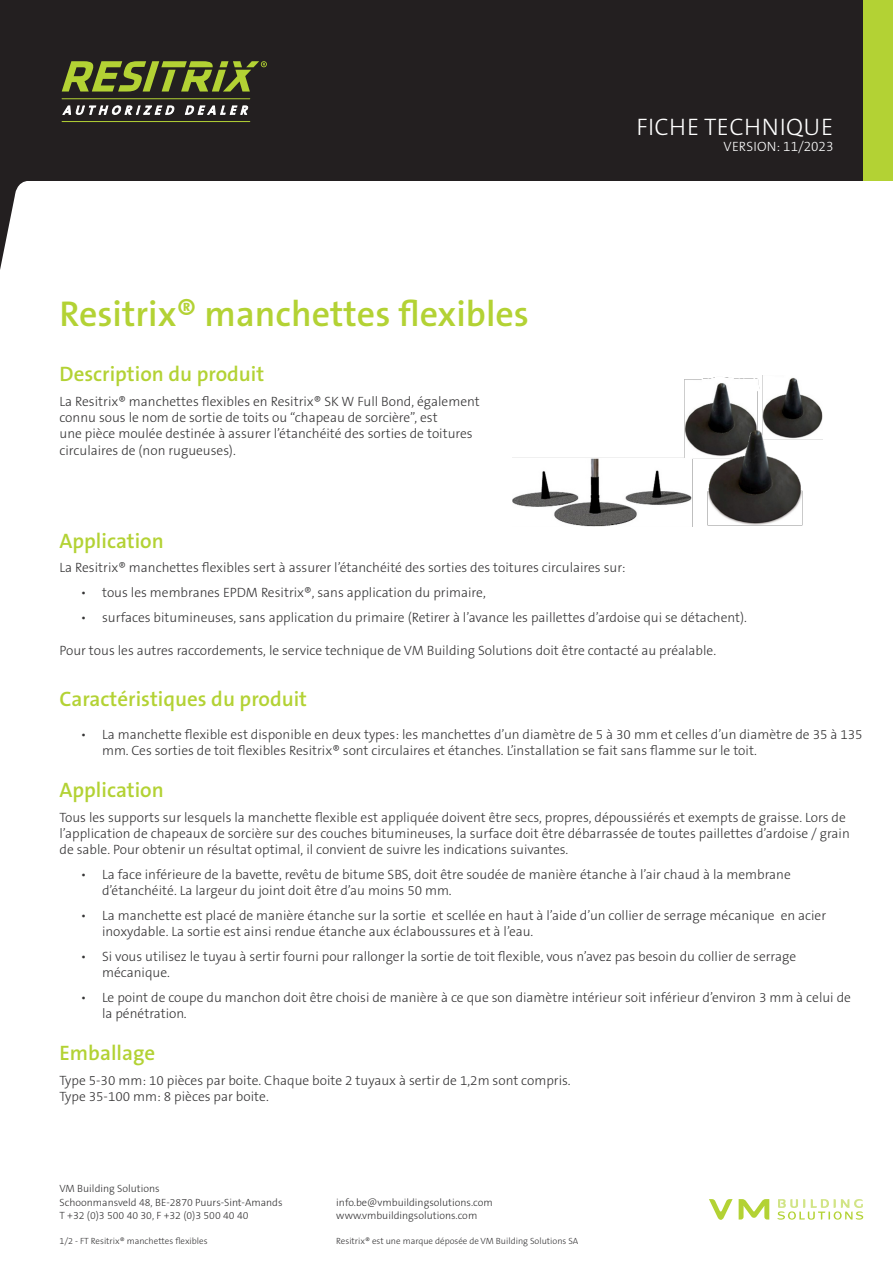
<style>
.page{position:relative;width:893px;height:1263px;background:#fff}
.page>*{position:absolute;margin:0;border:0;box-sizing:border-box;transform-origin:0 0}
.NAME_OF_PRODUCT{font:600 36px "The Sans B W6";color:#b3d234}
.t1{font:300 24px "The Sans B W3";letter-spacing:.015em;color:#fff}
.SECTION{font:600 21px "The Sans B W6";color:#b3d234}
.BODY{font:300 13.5px/16.2px "The Sans B W3";color:#363536}
.SECTION-2{font:300 13.5px "The Sans B W3";color:#363536}
.t2{font:300 13.5px "The Sans B W3";letter-spacing:.01em;color:#fff}
.t3{font:300 10.5px/13.5px "The Sans B W3";color:#363536}
.t4{font:300 9px "The Sans B W3";color:#363536}
</style>
<div class="page">
<div style="left:0;top:0;width:886px;height:181px;background:#231f20"></div>
<div style="left:863px;top:0;width:30px;height:181px;background:#b3d234"></div>
<svg style="left:62px;top:105px;width:112px;height:10px"></svg>
<svg style="left:185px;top:105px;width:63px;height:10px"></svg>
<svg style="left:62px;top:61px;width:205px;height:31px"></svg>
<hr style="left:62px;top:98px;width:188px;height:1px;background:#b3d234">
<hr style="left:62px;top:121px;width:188px;height:1px;background:#b3d234">
<svg style="left:777px;top:1199px;width:86px;height:21px"></svg>
<svg style="left:709px;top:1199px;width:60px;height:21px"></svg>
<svg style="left:1px;top:181px;width:26px;height:84px"></svg>
<hr style="left:0;top:181px;width:1px;height:89px;background:#231f20">
<img style="left:512px;top:376px;width:310px;height:150px">
<p class="NAME_OF_PRODUCT" style="left:60px;top:291px;width:471px">Resitrix® manchettes flexibles</p>
<p class="SECTION" style="left:60px;top:361px;width:206px">Description du produit</p>
<p class="BODY" style="left:60px;top:393px;width:422px">La Resitrix® manchettes flexibles en Resitrix® SK W Full Bond, également</p>
<p class="BODY" style="left:60px;top:410px;width:380px">connu sous le nom de sortie de toits ou “chapeau de sorcière”, est</p>
<p class="BODY" style="left:60px;top:426px;width:415px">une pièce moulée destinée à assurer l’étanchéité des sorties de toitures</p>
<p class="BODY" style="left:60px;top:442px;width:178px">circulaires de (non rugueuses).</p>
<h2 class="t1" style="left:636px;top:111px;width:198px">FICHE TECHNIQUE</h2>
<p class="t2" style="left:724px;top:138px;width:111px">VERSION: 11/2023</p>
<p class="SECTION" style="left:60px;top:527px;width:106px">Application</p>
<p class="BODY" style="left:60px;top:560px;width:568px">La Resitrix® manchettes flexibles sert à assurer l’étanchéité des sorties des toitures circulaires sur:</p>
<p class="BODY" style="left:81px;top:584px;width:406px">• tous les membranes EPDM Resitrix®, sans application du primaire,</p>
<p class="BODY" style="left:81px;top:609px;width:668px">• surfaces bitumineuses, sans application du primaire (Retirer à l’avance les paillettes d’ardoise qui se détachent).</p>
<p class="SECTION-2" style="left:60px;top:642px;width:658px">Pour tous les autres raccordements, le service technique de VM Building Solutions doit être contacté au préalable.</p>
<p class="SECTION" style="left:60px;top:685px;width:249px">Caractéristiques du produit</p>
<p class="BODY" style="left:102px;top:726px;width:762px;text-indent:-21px">• La manchette flexible est disponible en deux types: les manchettes d’un diamètre de 5 à 30 mm et celles d’un diamètre de 35 à 135 mm. Ces sorties de toit flexibles Resitrix® sont circulaires et étanches. L’installation se fait sans flamme sur le toit.</p>
<p class="SECTION" style="left:60px;top:777px;width:106px">Application</p>
<p class="BODY" style="left:60px;top:809px;width:792px">Tous les supports sur lesquels la manchette flexible est appliquée doivent être secs, propres, dépoussiérés et exempts de graisse. Lors de l’application de chapeaux de sorcière sur des couches bitumineuses, la surface doit être débarrassée de toutes paillettes d’ardoise / grain de sable. Pour obtenir un résultat optimal, il convient de suivre les indications suivantes.</p>
<p class="BODY" style="left:102px;top:866px;width:690px;text-indent:-21px">• La face inférieure de la bavette, revêtu de bitume SBS, doit être soudée de manière étanche à l’air chaud à la membrane d’étanchéité. La largeur du joint doit être d’au moins 50 mm.</p>
<p class="BODY" style="left:102px;top:907px;width:726px;text-indent:-21px">• La manchette est placé de manière étanche sur la sortie et scellée en haut à l’aide d’un collier de serrage mécanique en acier inoxydable. La sortie est ainsi rendue étanche aux éclaboussures et à l’eau.</p>
<p class="BODY" style="left:102px;top:948px;width:696px;text-indent:-21px">• Si vous utilisez le tuyau à sertir fourni pour rallonger la sortie de toit flexible, vous n’avez pas besoin du collier de serrage mécanique.</p>
<p class="BODY" style="left:102px;top:989px;width:750px;text-indent:-21px">• Le point de coupe du manchon doit être choisi de manière à ce que son diamètre intérieur soit inférieur d’environ 3 mm à celui de la pénétration.</p>
<p class="SECTION" style="left:60px;top:1039px;width:97px">Emballage</p>
<p class="BODY" style="left:60px;top:1072px;width:513px">Type 5-30 mm: 10 pièces par boite. Chaque boite 2 tuyaux à sertir de 1,2m sont compris.</p>
<p class="BODY" style="left:60px;top:1088px;width:211px">Type 35-100 mm: 8 pièces par boite.</p>
<p class="t3" style="left:60px;top:1182px;width:225px">VM Building Solutions<br>Schoonmansveld 48, BE-2870 Puurs-Sint-Amands<br>T +32 (0)3 500 40 30, F +32 (0)3 500 40 40</p>
<p class="t4" style="left:60px;top:1235px;width:150px">1/2 - FT Resitrix® manchettes flexibles</p>
<p class="t3" style="left:336px;top:1196px;width:158px">info.be@vmbuildingsolutions.com www.vmbuildingsolutions.com</p>
<p class="t4" style="left:336px;top:1235px;width:244px">Resitrix® est une marque déposée de VM Building Solutions SA</p>
</div>
